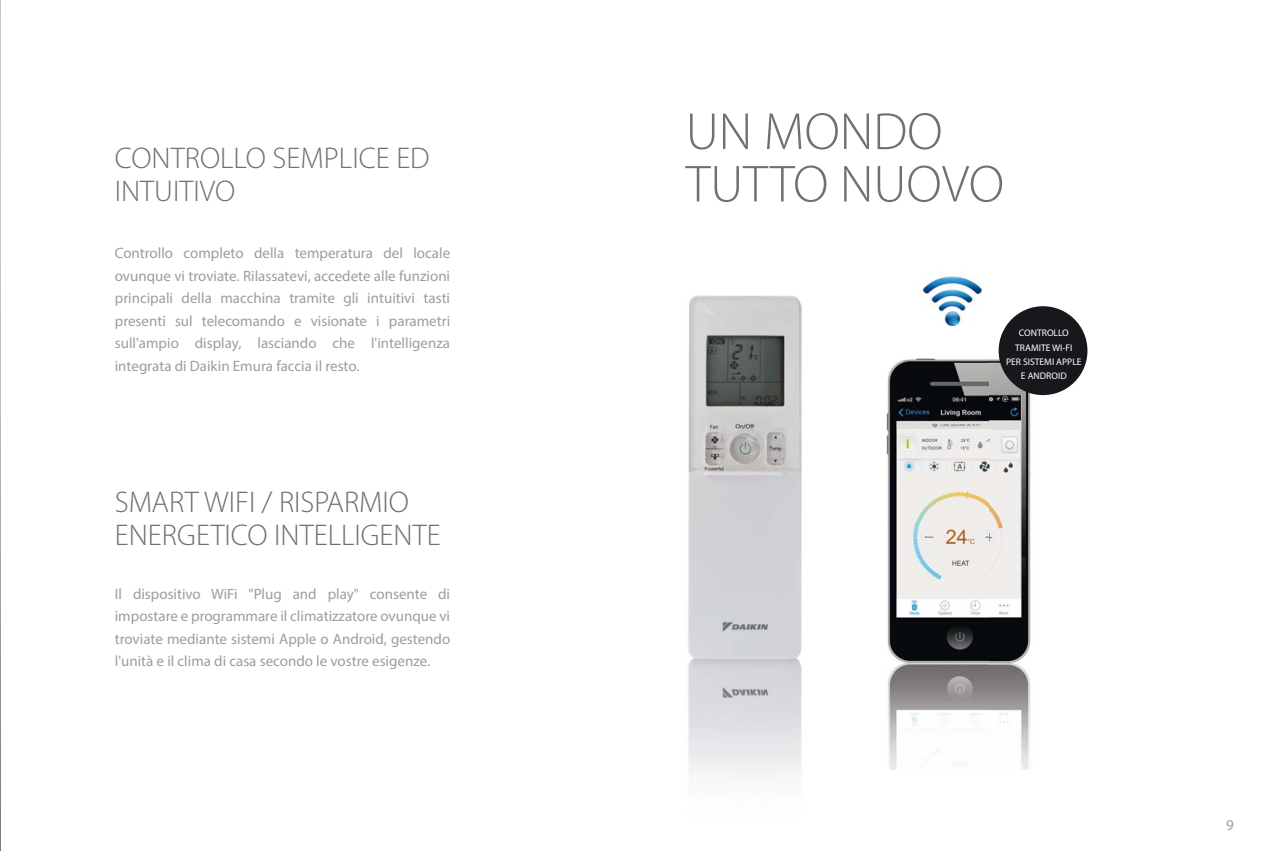
<style>
.page{position:relative;width:1263px;height:851px;background:#fff}
.page>*{position:absolute;margin:0;border:0;box-sizing:border-box;transform-origin:0 0}
.t1{font:300 52.5px/52.5px "Myriad Pro";color:#6f7072}
.t2{font:300 30px/33px "Myriad Pro";color:#6f7072}
.t3{font:15px/22.5px "Myriad Pro";color:#9c9d9f;text-align:justify}
.t4{font:9.6px/14.4px "Myriad Pro";color:#fff;text-align:center}
</style>
<div class="page">
<img style="left:0;top:0;width:1px;height:850px">
<img style="left:886px;top:326px;width:195px;height:443px">
<img style="left:913px;top:272px;width:79px;height:67px">
<div style="left:999px;top:306px;width:88px;height:89px;background:#1a171c;border-radius:50%"></div>
<img style="left:688px;top:295px;width:114px;height:479px">
<h2 class="t2" style="left:115px;top:145px;width:316px">CONTROLLO SEMPLICE ED<br>INTUITIVO</h2>
<p class="t3" style="left:115px;top:243px;width:337px">Controllo completo della temperatura del locale ovunque vi troviate. Rilassatevi, accedete alle funzioni principali della macchina tramite gli intuitivi tasti presenti sul telecomando e visionate i parametri sull'ampio display, lasciando che l'intelligenza integrata di Daikin Emura faccia il resto.</p>
<h2 class="t2" style="left:115px;top:488px;width:327px">SMART WIFI / RISPARMIO<br>ENERGETICO INTELLIGENTE</h2>
<p class="t3" style="left:115px;top:583px;width:337px">Il dispositivo WiFi "Plug and play" consente di impostare e programmare il climatizzatore ovunque vi troviate mediante sistemi Apple o Android, gestendo l'unità e il clima di casa secondo le vostre esigenze.</p>
<h1 class="t1" style="left:686px;top:110px;width:320px">UN MONDO<br>TUTTO NUOVO</h1>
<p class="t4" style="left:1006px;top:327px;width:77px">CONTROLLO<br>TRAMITE WI-FI<br>PER SISTEMI APPLE<br>E ANDROID</p>
<p class="t3" style="left:1226px;top:815px;width:9px">9</p>
</div>
